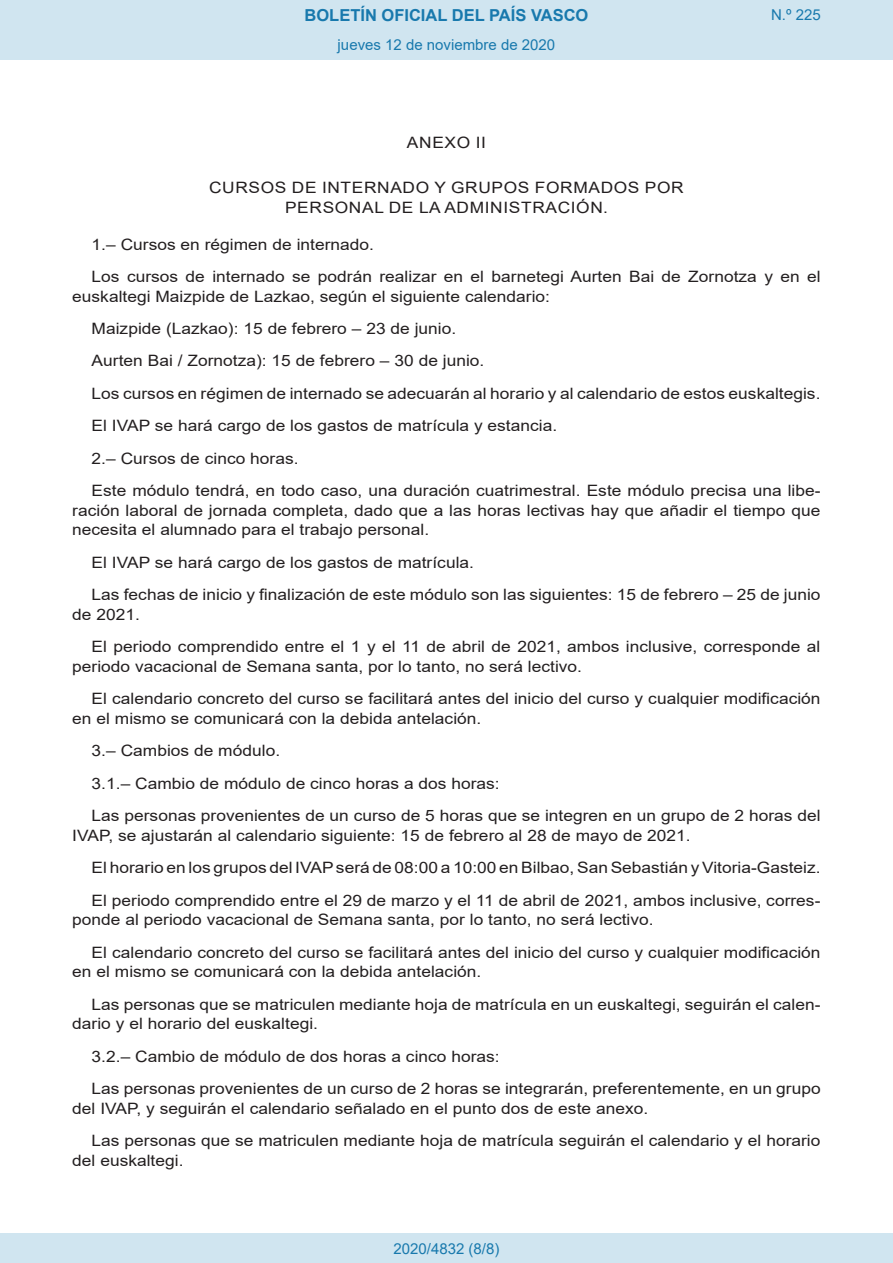
<style>
.page{position:relative;width:893px;height:1263px;background:#fff}
.page>*{position:absolute;margin:0;border:0;box-sizing:border-box;transform-origin:0 0}
.t1{font:700 16.5px "Arial";color:#1879ad}
.BOPVDetalle{font:15.6px/19.6px "Arial";color:#231f20;scale:1.11 1}
.BOPVClave{font:15.6px/19.6px "Arial";letter-spacing:.035em;color:#231f20;text-align:center;scale:1.11 1}
.Paginacion_Centro{font:15px "Arial";color:#1879ad}
</style>
<div class="page">
<div style="left:0;top:0;width:893px;height:60px;background:#d0e5f0"></div>
<div style="left:0;top:1233px;width:893px;height:30px;background:#d0e5f0"></div>
<p class="t1" style="left:305px;top:3px;width:285px">BOLETÍN OFICIAL DEL PAÍS VASCO</p>
<p class="Paginacion_Centro" style="left:338px;top:35px;width:219px">jueves 12 de noviembre de 2020</p>
<p class="Paginacion_Centro" style="left:771px;top:5px;width:51px">N.º 225</p>
<p class="BOPVClave" style="left:407px;top:133px;width:73px">ANEXO II</p>
<p class="BOPVClave" style="left:209px;top:178px;width:429px">CURSOS DE INTERNADO Y GRUPOS FORMADOS POR<br>PERSONAL DE LA ADMINISTRACIÓN.</p>
<p class="BOPVDetalle" style="left:92px;top:234px;width:256px">1.– Cursos en régimen de internado.</p>
<p class="BOPVDetalle" style="left:72px;top:267px;width:676px;text-indent:19px">Los cursos de internado se podrán realizar en el barnetegi Aurten Bai de Zornotza y en el euskaltegi Maizpide de Lazkao, según el siguiente calendario:</p>
<p class="BOPVDetalle" style="left:92px;top:319px;width:330px">Maizpide (Lazkao): 15 de febrero – 23 de junio.</p>
<p class="BOPVDetalle" style="left:92px;top:351px;width:355px">Aurten Bai / Zornotza): 15 de febrero – 30 de junio.</p>
<p class="BOPVDetalle" style="left:92px;top:383px;width:658px">Los cursos en régimen de internado se adecuarán al horario y al calendario de estos euskaltegis.</p>
<p class="BOPVDetalle" style="left:92px;top:416px;width:421px">El IVAP se hará cargo de los gastos de matrícula y estancia.</p>
<p class="BOPVDetalle" style="left:92px;top:448px;width:188px">2.– Cursos de cinco horas.</p>
<p class="BOPVDetalle" style="left:72px;top:481px;width:676px;text-align:justify;text-indent:19px">Este módulo tendrá, en todo caso, una duración cuatrimestral. Este módulo precisa una libe&shy;ración laboral de jornada completa, dado que a las horas lectivas hay que añadir el tiempo que necesita el alumnado para el trabajo personal.</p>
<p class="BOPVDetalle" style="left:92px;top:552px;width:346px">El IVAP se hará cargo de los gastos de matrícula.</p>
<p class="BOPVDetalle" style="left:72px;top:585px;width:676px;text-indent:19px">Las fechas de inicio y finalización de este módulo son las siguientes: 15 de febrero – 25 de junio de 2021.</p>
<p class="BOPVDetalle" style="left:72px;top:637px;width:675px;text-indent:19px">El periodo comprendido entre el 1 y el 11 de abril de 2021, ambos inclusive, corresponde al periodo vacacional de Semana santa, por lo tanto, no será lectivo.</p>
<p class="BOPVDetalle" style="left:72px;top:689px;width:676px;text-indent:19px">El calendario concreto del curso se facilitará antes del inicio del curso y cualquier modificación en el mismo se comunicará con la debida antelación.</p>
<p class="BOPVDetalle" style="left:92px;top:741px;width:171px">3.– Cambios de módulo.</p>
<p class="BOPVDetalle" style="left:92px;top:773px;width:369px">3.1.– Cambio de módulo de cinco horas a dos horas:</p>
<p class="BOPVDetalle" style="left:72px;top:806px;width:676px;text-indent:19px">Las personas provenientes de un curso de 5 horas que se integren en un grupo de 2 horas del<br>IVAP, se ajustarán al calendario siguiente: 15 de febrero al 28 de mayo de 2021.</p>
<p class="BOPVDetalle" style="left:92px;top:858px;width:658px">El horario en los grupos del IVAP será de 08:00 a 10:00 en Bilbao, San Sebastián y Vitoria-Gasteiz.</p>
<p class="BOPVDetalle" style="left:72px;top:890px;width:676px;text-indent:19px">El periodo comprendido entre el 29 de marzo y el 11 de abril de 2021, ambos inclusive, corres&shy;ponde al periodo vacacional de Semana santa, por lo tanto, no será lectivo.</p>
<p class="BOPVDetalle" style="left:72px;top:942px;width:676px;text-indent:19px">El calendario concreto del curso se facilitará antes del inicio del curso y cualquier modificación en el mismo se comunicará con la debida antelación.</p>
<p class="BOPVDetalle" style="left:72px;top:994px;width:676px;text-indent:19px">Las personas que se matriculen mediante hoja de matrícula en un euskaltegi, seguirán el calen&shy;dario y el horario del euskaltegi.</p>
<p class="BOPVDetalle" style="left:92px;top:1046px;width:369px">3.2.– Cambio de módulo de dos horas a cinco horas:</p>
<p class="BOPVDetalle" style="left:72px;top:1079px;width:676px;text-indent:19px">Las personas provenientes de un curso de 2 horas se integrarán, preferentemente, en un grupo del IVAP, y seguirán el calendario señalado en el punto dos de este anexo.</p>
<p class="BOPVDetalle" style="left:72px;top:1131px;width:675px;text-indent:19px">Las personas que se matriculen mediante hoja de matrícula seguirán el calendario y el horario del euskaltegi.</p>
<p class="Paginacion_Centro" style="left:393px;top:1238px;width:107px">2020/4832 (8/8)</p>
</div>
